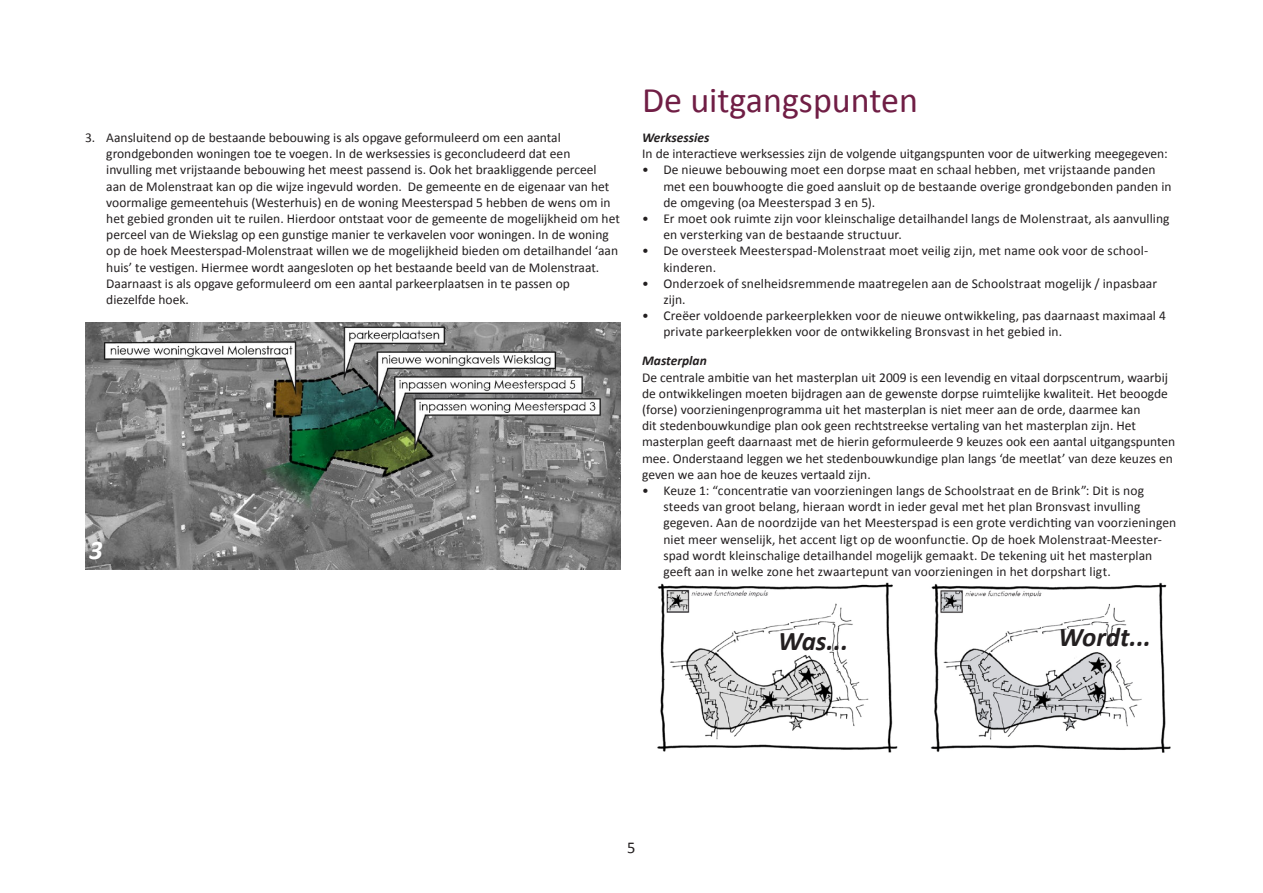
<style>
.page{position:relative;width:1263px;height:893px;background:#fff}
.page>*{position:absolute;margin:0;border:0;box-sizing:border-box;transform-origin:0 0}
.kop{font:36px "Calibri";color:#701e45}
.kop-2{font:italic 700 27px "Calibri";color:#231f20}
.kop-3{font:italic 700 27px "Calibri";color:#fff}
.t1{font:16.5px "Calibri";color:#231f20}
.Hoofdtekst_1{font:13.5px/16.2px "Calibri";color:#231f20}
.subparagraaf{font:italic 700 13.5px "Calibri";color:#231f20}
</style>
<div class="page">
<img style="left:85px;top:322px;width:536px;height:247px">
<img style="left:657px;top:582px;width:241px;height:171px">
<img style="left:930px;top:582px;width:241px;height:171px">
<p class="Hoofdtekst_1" style="left:106px;top:129px;width:515px;text-indent:-21px">3. Aansluitend op de bestaande bebouwing is als opgave geformuleerd om een aantal grondgebonden woningen toe te voegen. In de werksessies is geconcludeerd dat een<br>invulling met vrijstaande bebouwing het meest passend is. Ook het braakliggende perceel aan de Molenstraat kan op die wijze ingevuld worden. De gemeente en de eigenaar van het voormalige gemeentehuis (Westerhuis) en de woning Meesterspad 5 hebben de wens om in het gebied gronden uit te ruilen. Hierdoor ontstaat voor de gemeente de mogelijkheid om het perceel van de Wiekslag op een gunstige manier te verkavelen voor woningen. In de woning op de hoek Meesterspad-Molenstraat willen we de mogelijkheid bieden om detailhandel ‘aan huis’ te vestigen. Hiermee wordt aangesloten op het bestaande beeld van de Molenstraat.<br>Daarnaast is als opgave geformuleerd om een aantal parkeerplaatsen in te passen op diezelfde hoek.</p>
<p class="kop-3" style="left:89px;top:533px;width:15px">3</p>
<p class="kop" style="left:642px;top:78px;width:277px">De uitgangspunten</p>
<p class="subparagraaf" style="left:642px;top:129px;width:69px">Werksessies</p>
<p class="Hoofdtekst_1" style="left:642px;top:145px;width:527px">In de interactieve werksessies zijn de volgende uitgangspunten voor de uitwerking meegegeven:</p>
<p class="Hoofdtekst_1" style="left:663px;top:161px;width:510px;text-indent:-21px">• De nieuwe bebouwing moet een dorpse maat en schaal hebben, met vrijstaande panden met een bouwhoogte die goed aansluit op de bestaande overige grondgebonden panden in de omgeving (oa Meesterspad 3 en 5).</p>
<p class="Hoofdtekst_1" style="left:663px;top:210px;width:508px;text-indent:-21px">• Er moet ook ruimte zijn voor kleinschalige detailhandel langs de Molenstraat, als aanvulling en versterking van de bestaande structuur.</p>
<p class="Hoofdtekst_1" style="left:663px;top:242px;width:485px;text-indent:-21px">• De oversteek Meesterspad-Molenstraat moet veilig zijn, met name ook voor de school&shy;kinderen.</p>
<p class="Hoofdtekst_1" style="left:663px;top:275px;width:495px;text-indent:-21px">• Onderzoek of snelheidsremmende maatregelen aan de Schoolstraat mogelijk / inpasbaar zijn.</p>
<p class="Hoofdtekst_1" style="left:663px;top:307px;width:504px;text-indent:-21px">• Creëer voldoende parkeerplekken voor de nieuwe ontwikkeling, pas daarnaast maximaal 4 private parkeerplekken voor de ontwikkeling Bronsvast in het gebied in.</p>
<p class="subparagraaf" style="left:642px;top:352px;width:66px">Masterplan</p>
<p class="Hoofdtekst_1" style="left:642px;top:368px;width:535px">De centrale ambitie van het masterplan uit 2009 is een levendig en vitaal dorpscentrum, waarbij de ontwikkelingen moeten bijdragen aan de gewenste dorpse ruimtelijke kwaliteit. Het beoogde (forse) voorzieningenprogramma uit het masterplan is niet meer aan de orde, daarmee kan<br>dit stedenbouwkundige plan ook geen rechtstreekse vertaling van het masterplan zijn. Het masterplan geeft daarnaast met de hierin geformuleerde 9 keuzes ook een aantal uitgangspunten mee. Onderstaand leggen we het stedenbouwkundige plan langs ‘de meetlat’ van deze keuzes en geven we aan hoe de keuzes vertaald zijn.</p>
<p class="Hoofdtekst_1" style="left:663px;top:482px;width:514px;text-indent:-21px">• Keuze 1: “concentratie van voorzieningen langs de Schoolstraat en de Brink”: Dit is nog steeds van groot belang, hieraan wordt in ieder geval met het plan Bronsvast invulling gegeven. Aan de noordzijde van het Meesterspad is een grote verdichting van voorzieningen niet meer wenselijk, het accent ligt op de woonfunctie. Op de hoek Molenstraat-Meester&shy;spad wordt kleinschalige detailhandel mogelijk gemaakt. De tekening uit het masterplan geeft aan in welke zone het zwaartepunt van voorzieningen in het dorpshart ligt.</p>
<p class="kop-2" style="left:778px;top:624px;width:72px">Was...</p>
<p class="kop-2" style="left:1059px;top:620px;width:94px">Wordt...</p>
<p class="t1" style="left:627px;top:837px;width:10px">5</p>
</div>
